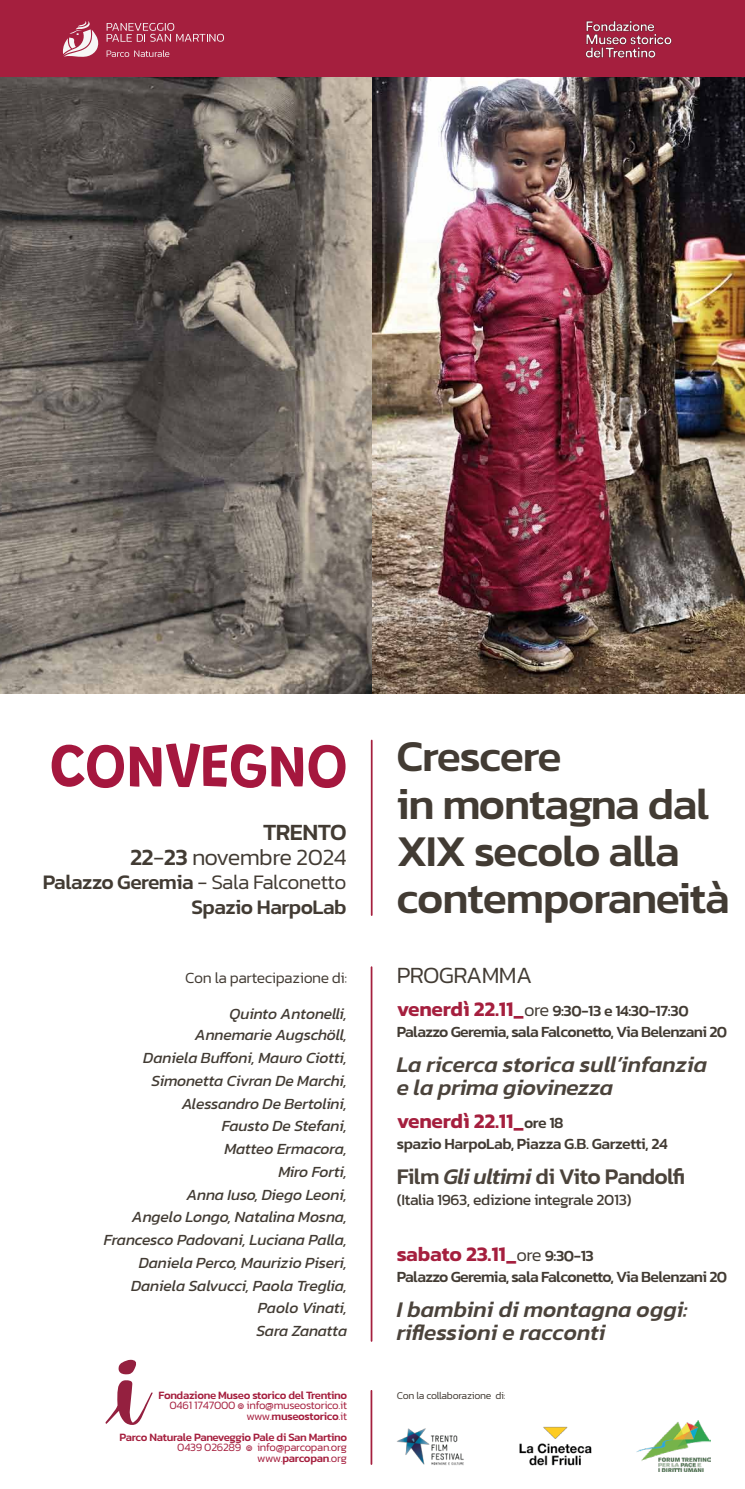
<style>
.page{position:relative;width:745px;height:1489px;background:#fff}
.page>*{position:absolute;margin:0;border:0;box-sizing:border-box;transform-origin:0 0}
.t1{font:600 63px "Grandstander";letter-spacing:-.025em;color:#a5173e}
.t2{font:500 44.62px/47.2px "Kanit";letter-spacing:-.025em;color:#423b33}
.t3{font:300 23.62px/24.5px "Kanit";letter-spacing:-.025em;color:#423b33;text-align:right}
.t4{font:italic 500 22.75px/22.8px "Kanit";color:#4b433b}
.t5{font:500 22.75px "Kanit";letter-spacing:-.025em;color:#4b433b}
.t6{font:500 21px/24.5px "Kanit";letter-spacing:-.025em;color:#423b33;text-align:right}
.t7{font:600 21px "Kanit";letter-spacing:-.01em;color:#a51f3e}
.t8{font:italic 15.75px/22.8px "Kanit";letter-spacing:-.01em;color:#423b33;text-align:right}
.t9{font:500 15.75px/21px "Kanit";letter-spacing:-.04em;color:#423b33}
.t10{font:15.75px "Kanit";letter-spacing:-.025em;color:#423b33}
.t11{font:300 15.75px "Kanit";letter-spacing:-.025em;color:#423b33}
.t12{font:300 11.38px/10.5px "Kanit";letter-spacing:-.025em;color:#a51f3e;text-align:right}
.t13{font:500 11.38px "Kanit";letter-spacing:-.025em;color:#a51f3e}
.t14{font:300 10.5px "Kanit";letter-spacing:-.025em;color:#423b33}
.s1{font-weight:500}
.s2{font-weight:300}
.s3{font-weight:600;font-size:21px;color:#a51f3e}
.s4{font-weight:300;font-size:18.38px}
.s5{font-weight:500;font-size:15.75px;color:#423b33}
.s6{font-style:italic}
.s7{font-weight:300;font-size:18.38px;color:#423b33}
</style>
<div class="page">
<img style="left:0;top:76px;width:372px;height:618px">
<img style="left:372px;top:76px;width:372px;height:618px">
<div style="left:0;top:0;width:744px;height:76px;background:#a51f3e"></div>
<svg style="left:63px;top:21px;width:36px;height:36px"></svg>
<svg style="left:106px;top:23px;width:118px;height:19px"></svg>
<svg style="left:106px;top:50px;width:63px;height:7px"></svg>
<img style="left:585px;top:20px;width:87px;height:38px">
<hr style="left:370px;top:740px;width:2px;height:175px;background:#a51f3e">
<svg style="left:105px;top:1359px;width:48px;height:65px"></svg>
<img style="left:397px;top:1428px;width:67px;height:37px">
<img style="left:519px;top:1426px;width:73px;height:40px">
<img style="left:636px;top:1420px;width:74px;height:51px">
<hr style="left:370px;top:967px;width:2px;height:373px;background:#a51f3e">
<hr style="left:370px;top:1390px;width:2px;height:73px;background:#a51f3e">
<h1 class="t1" style="left:50px;top:714px;width:300px">CONVEGNO</h1>
<h3 class="t3" style="left:130px;top:819px;width:218px"><span class="s1">TRENTO<br>22</span>-<span class="s1">23</span> novembre 2024</h3>
<h3 class="t6" style="left:43px;top:869px;width:305px">Palazzo Geremia <span class="s2">- Sala Falconetto<br></span>Spazio HarpoLab</h3>
<h2 class="t2" style="left:396px;top:731px;width:334px">Crescere<br>in montagna dal<br>XIX secolo alla contemporaneità</h2>
<p class="t11" style="left:185px;top:966px;width:163px">Con la partecipazione di:</p>
<p class="t8" style="left:195px;top:1003px;width:154px;line-height:21px">Quinto Antonelli,<br>Annemarie Augschöll,</p>
<p class="t8" style="left:104px;top:1046px;width:245px">Daniela Buffoni, Mauro Ciotti,<br>Simonetta Civran De Marchi,<br>Alessandro De Bertolini,<br>Fausto De Stefani,<br>Matteo Ermacora,<br>Miro Forti,<br>Anna Iuso, Diego Leoni,<br>Angelo Longo, Natalina Mosna,<br>Francesco Padovani, Luciana Palla,<br>Daniela Perco, Maurizio Piseri,<br>Daniela Salvucci, Paola Treglia,<br>Paolo Vinati,<br>Sara Zanatta</p>
<h3 class="t3" style="left:396px;top:962px;width:137px">PROGRAMMA</h3>
<p class="t9" style="left:396px;top:1000px;width:332px"><span class="s3">venerdì 22.11_</span><span class="s4">ore</span> 9:30-13 e 14:30-17:30<br>Palazzo Geremia, sala Falconetto, Via Belenzani 20</p>
<h3 class="t4" style="left:396px;top:1052px;width:312px">La ricerca storica sull’infanzia e la prima giovinezza</h3>
<h3 class="t7" style="left:396px;top:1105px;width:168px">venerdì 22.11_<span class="s5">ore 18</span></h3>
<p class="t9" style="left:396px;top:1133px;width:272px">spazio HarpoLab, Piazza G.B. Garzetti, 24</p>
<h3 class="t5" style="left:396px;top:1159px;width:290px">Film <span class="s6">Gli ultimi</span> di Vito Pandolfi</h3>
<p class="t10" style="left:396px;top:1188px;width:236px">(Italia 1963, edizione integrale 2013)</p>
<h3 class="t7" style="left:396px;top:1238px;width:198px">sabato 23.11_<span class="s7">ore</span> <span class="s5">9:30-13</span></h3>
<p class="t9" style="left:396px;top:1266px;width:332px">Palazzo Geremia, sala Falconetto, Via Belenzani 20</p>
<h3 class="t4" style="left:396px;top:1297px;width:292px">I bambini di montagna oggi: riflessioni e racconti</h3>
<p class="t13" style="left:158px;top:1385px;width:190px">Fondazione Museo storico del Trentino</p>
<p class="t12" style="left:169px;top:1399px;width:179px">0461 1747000 ๏ info@museostorico.it www.<span class="s1">museostorico</span>.it</p>
<p class="t13" style="left:119px;top:1427px;width:229px">Parco Naturale Paneveggio Pale di San Martino</p>
<p class="t12" style="left:177px;top:1441px;width:171px">0439 026289 ๏ info@parcopan.org www.<span class="s1">parcopan</span>.org</p>
<p class="t14" style="left:396px;top:1387px;width:110px">Con la collaborazione di:</p>
</div>
